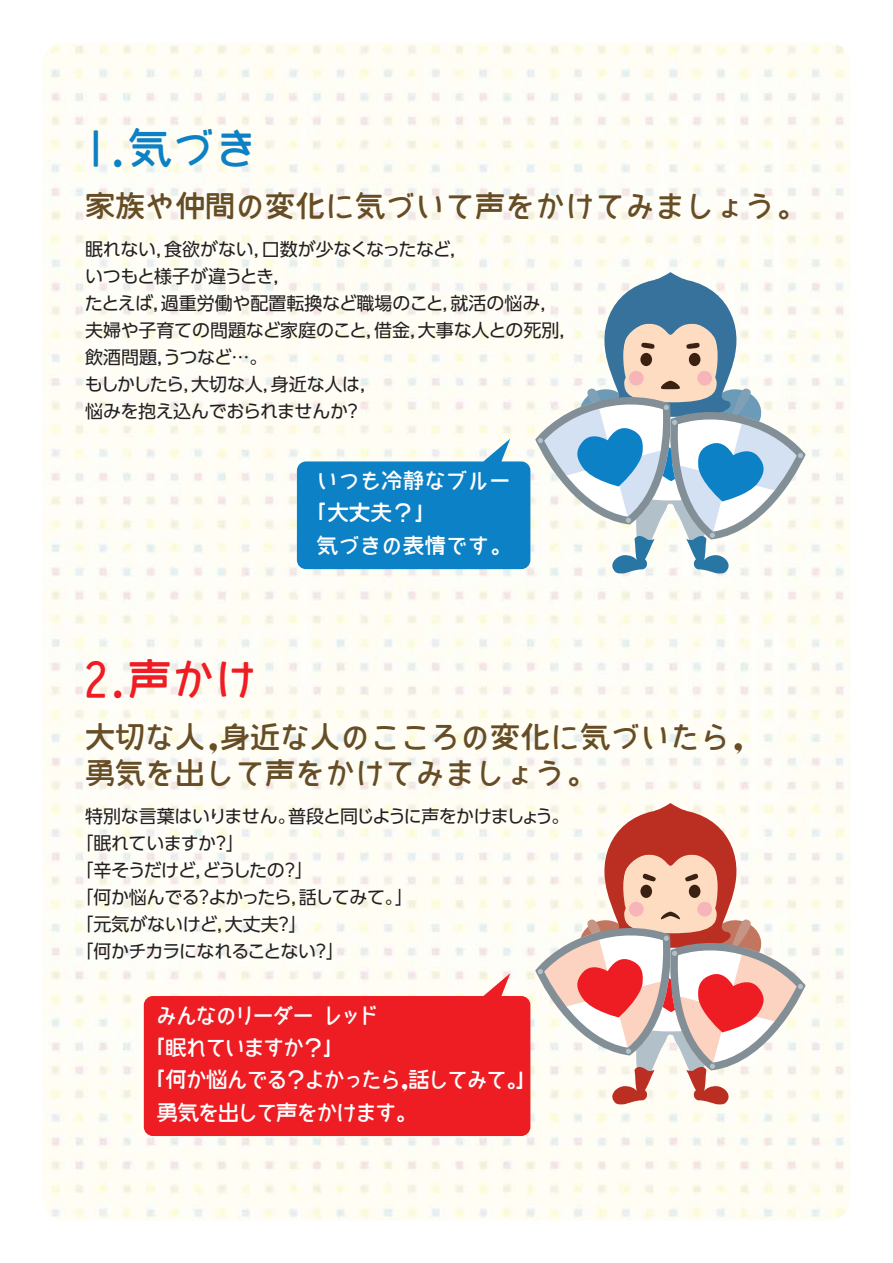
<style>
.page{position:relative;width:893px;height:1263px;background:#fff}
.page>*{position:absolute;margin:0;border:0;box-sizing:border-box;transform-origin:0 0}
.t1{font:43.2px "JNR SB Font OTF";color:#0c81c5}
.t2{font:43.2px "JNR SB Font OTF";color:#ee1d23}
.t3{font:30px/36px "JNR SB Font OTF";color:#674d25}
.t4{font:21.6px "JNR SB Font OTF";letter-spacing:-.095em;color:#fff}
.t5{font:21.6px "JNR SB Font OTF";letter-spacing:-.075em;color:#fff}
.t6{font:21.6px "JNR SB Font OTF";color:#fff}
.t7{font:18px/27px "UD Shin Go Pro";letter-spacing:-.02em;color:#231f20}
.t8{font:18px/27px "UD Shin Go Pro";letter-spacing:-.04em;color:#231f20}
</style>
<div class="page">
<img style="left:43px;top:43px;width:807px;height:1177px">
<svg style="left:297px;top:272px;width:509px;height:302px"></svg>
<svg style="left:535px;top:803px;width:270px;height:302px"></svg>
<svg style="left:144px;top:973px;width:386px;height:163px;background:#f03b3f"></svg>
<h1 class="t1" style="left:85px;top:123px;width:174px">1.気づき</h1>
<h2 class="t3" style="left:85px;top:189px;width:722px">家族や仲間の変化に気づいて声をかけてみましょう。</h2>
<p class="t7" style="left:85px;top:235px;width:494px">眠れない，食欲がない，口数が少なくなったなど，<br>いつもと様子が違うとき，<br>たとえば，過重労働や配置転換など職場のこと，就活の悩み，夫婦や子育ての問題など家庭のこと，借金，大事な人との死別，飲酒問題，うつなど…。<br>もしかしたら，大切な人，身近な人は，<br>悩みを抱え込んでおられませんか？</p>
<p class="t6" style="left:317px;top:468px;width:195px">いつも冷静なブルー</p>
<p class="t5" style="left:306px;top:501px;width:131px">「大丈夫？」</p>
<p class="t6" style="left:317px;top:533px;width:195px">気づきの表情です。</p>
<h1 class="t2" style="left:85px;top:654px;width:174px">2.声かけ</h1>
<h2 class="t3" style="left:85px;top:720px;width:676px">大切な人，身近な人のこころの変化に気づいたら，勇気を出して声をかけてみましょう。</h2>
<p class="t8" style="left:75px;top:802px;width:496px;text-indent:10px">特別な言葉はいりません。普段と同じように声をかけましょう。「眠れていますか？」<br>「辛そうだけど，どうしたの？」<br>「何か悩んでる？よかったら，話してみて。」<br>「元気がないけど，大丈夫？」　<br>「何かチカラになれることない？」</p>
<p class="t5" style="left:156px;top:1003px;width:224px">みんなのリーダー レッド</p>
<p class="t4" style="left:145px;top:1035px;width:200px">「眠れていますか？」</p>
<p class="t4" style="left:145px;top:1067px;width:393px">「何か悩んでる？よかったら，話してみて。」</p>
<p class="t5" style="left:157px;top:1100px;width:261px">勇気を出して声をかけます。</p>
</div>
